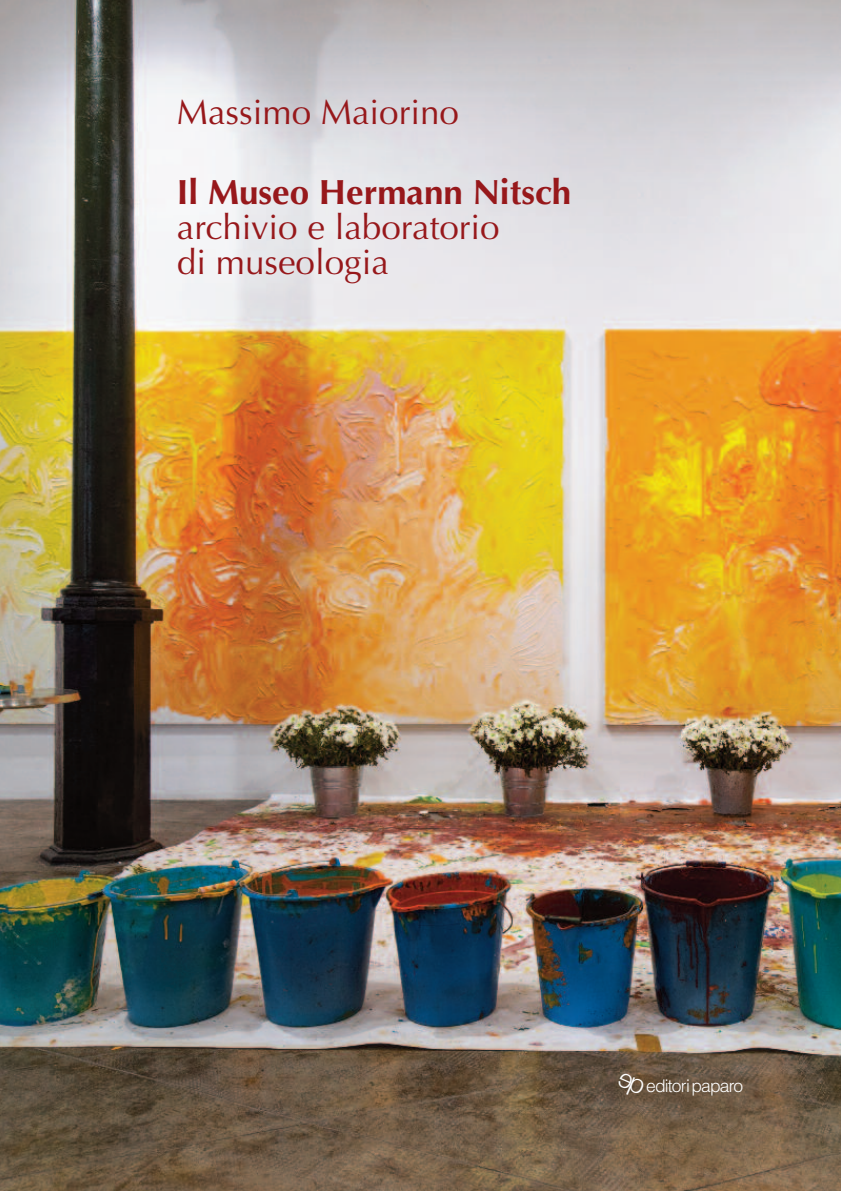
<style>
.page{position:relative;width:841px;height:1191px;background:#fff}
.page>*{position:absolute;margin:0;border:0;box-sizing:border-box;transform-origin:0 0}
.t1{font:35px/34.8px "Optima";color:#97181b}
.t2{font:700 35px "Optima";color:#97181b}
.t3{font:300 17.5px "Helvetica";letter-spacing:-.05em;color:#fff}
</style>
<div class="page">
<img style="left:0;top:0;width:841px;height:1190px">
<svg style="left:617px;top:1071px;width:28px;height:28px"></svg>
<p class="t1" style="left:177px;top:95px;width:284px">Massimo Maiorino</p>
<p class="t2" style="left:177px;top:172px;width:396px">Il Museo Hermann Nitsch</p>
<p class="t1" style="left:177px;top:210px;width:324px">archivio e laboratorio di museologia</p>
<p class="t3" style="left:646px;top:1070px;width:99px">editoripaparo</p>
</div>
